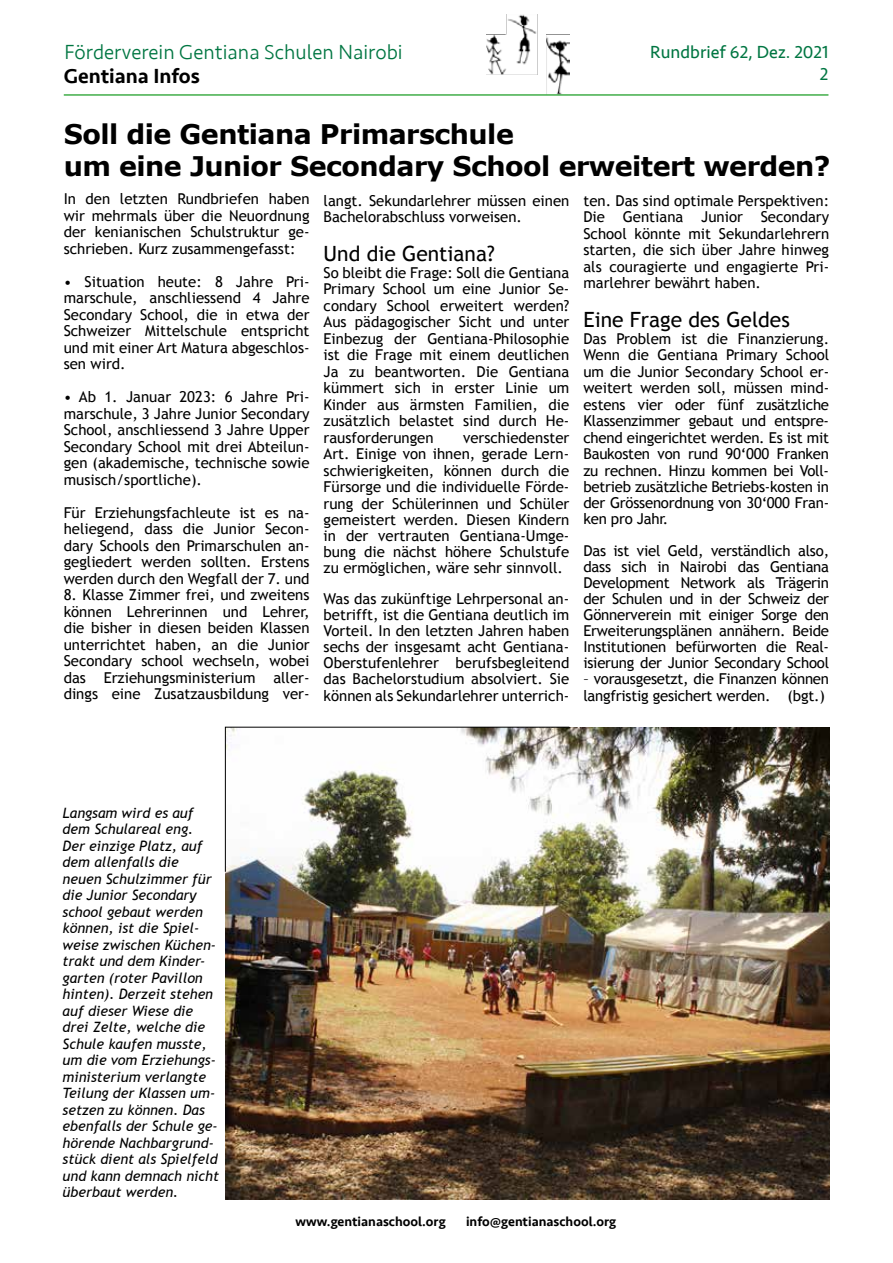
<style>
.page{position:relative;width:893px;height:1263px;background:#fff}
.page>*{position:absolute;margin:0;border:0;box-sizing:border-box;transform-origin:0 0}
.t1{font:700 27px/32.4px "Verdana";letter-spacing:-.02em;color:#000}
.t2{font:300 21px "Seravek";color:#007642}
.t3{font:21px "Trebuchet MS";color:#000}
.t4{font:500 21px "Seravek";color:#000}
.t5{font:18px "Seravek";color:#007642}
.t6{font:15px/16.5px "Trebuchet MS";color:#000;text-align:justify}
.t7{font:italic 14.25px/16.5px "Trebuchet MS";color:#000}
.t8{font:500 13.5px "Seravek";color:#000}
</style>
<div class="page">
<img style="left:486px;top:15px;width:83px;height:79px">
<hr style="left:64px;top:94px;width:764px;height:2px;background:#41ad49">
<img style="left:225px;top:727px;width:604px;height:472px">
<svg style="left:225px;top:726px;width:345px;height:146px"></svg>
<h2 class="t2" style="left:64px;top:40px;width:340px">Förderverein Gentiana Schulen Nairobi</h2>
<p class="t5" style="left:650px;top:38px;width:180px">Rundbrief 62, Dez. 2021</p>
<h2 class="t4" style="left:64px;top:63px;width:138px">Gentiana Infos</h2>
<p class="t5" style="left:820px;top:60px;width:10px">2</p>
<h1 class="t1" style="left:64px;top:117px;width:768px">Soll die Gentiana Primarschule<br>um eine Junior Secondary School erweitert werden?</h1>
<p class="t6" style="left:324px;top:192px;width:247px">langt. Sekundarlehrer müssen einen<br>Bachelorabschluss vorweisen.</p>
<h2 class="t3" style="left:324px;top:241px;width:173px">Und die Gentiana?</h2>
<p class="t6" style="left:324px;top:264px;width:247px">So bleibt die Frage: Soll die Gentiana Primary School um eine Junior Se&shy;condary School erweitert werden?<br>Aus pädagogischer Sicht und unter Einbezug der Gentiana-Philosophie ist die Frage mit einem deutlichen Ja zu beantworten. Die Gentiana kümmert sich in erster Linie um Kinder aus ärmsten Familien, die zusätzlich belastet sind durch He&shy;rausforderungen</p>
<p class="t6" style="left:64px;top:191px;width:247px">In den letzten Rundbriefen haben wir mehrmals über die Neuordnung der kenianischen Schulstruktur ge&shy;schrieben. Kurz zusammengefasst:</p>
<p class="t6" style="left:64px;top:274px;width:247px">• Situation heute: 8 Jahre Pri&shy;marschule, anschliessend 4 Jahre Secondary School, die in etwa der Schweizer Mittelschule entspricht und mit einer Art Matura abgeschlos&shy;sen wird.</p>
<p class="t6" style="left:64px;top:389px;width:247px">• Ab 1. Januar 2023: 6 Jahre Pri&shy;marschule, 3 Jahre Junior Secondary School, anschliessend 3 Jahre Upper Secondary School mit drei Abteilun&shy;gen (akademische, technische sowie musisch/sportliche).</p>
<p class="t6" style="left:64px;top:505px;width:247px">Für Erziehungsfachleute ist es na&shy;heliegend, dass die Junior Secon&shy;dary Schools den Primarschulen an&shy;gegliedert werden sollten. Erstens werden durch den Wegfall der 7. und</p>
<p class="t6" style="left:64px;top:587px;width:247px">8. Klasse Zimmer frei, und zweitens können Lehrerinnen und Lehrer, die bisher in diesen beiden Klassen unterrichtet haben, an die Junior Secondary school wechseln, wobei das Erziehungsministerium aller&shy;dings eine Zusatzausbildung ver-</p>
<p class="t6" style="left:583px;top:193px;width:247px">ten. Das sind optimale Perspektiven:<br>Die Gentiana Junior Secondary School könnte mit Sekundarlehrern starten, die sich über Jahre hinweg als couragierte und engagierte Pri&shy;marlehrer bewährt haben.</p>
<h2 class="t3" style="left:583px;top:308px;width:208px">Eine Frage des Geldes</h2>
<p class="t6" style="left:583px;top:331px;width:247px">Das Problem ist die Finanzierung.<br>Wenn die Gentiana Primary School um die Junior Secondary School er&shy;weitert werden soll, müssen mind&shy;estens vier oder fünf zusätzliche Klassenzimmer gebaut und entspre&shy;chend eingerichtet werden. Es ist mit Baukosten von rund 90‘000 Franken zu rechnen. Hinzu kommen bei Voll&shy;betrieb zusätzliche Betriebs-kosten in der Grössenordnung von 30‘000 Fran&shy;ken pro Jahr.</p>
<p class="t6" style="left:583px;top:543px;width:247px;line-height:16px">Das ist viel Geld, verständlich also, dass sich in Nairobi das Gentiana Development Network als Trägerin der Schulen und in der Schweiz der Gönnerverein mit einiger Sorge den Erweiterungsplänen annähern. Beide Institutionen befürworten die Real&shy;isierung der Junior Secondary School</p>
<p class="t6" style="left:583px;top:671px;width:247px">– vorausgesetzt, die Finanzen können langfristig gesichert werden. (bgt.)</p>
<p class="t6" style="left:324px;top:429px;width:247px;text-indent:139px">verschiedenster Art. Einige von ihnen, gerade Lern&shy;schwierigkeiten, können durch die Fürsorge und die individuelle Förde&shy;rung der Schülerinnen und Schüler gemeistert werden. Diesen Kindern in der vertrauten Gentiana-Umge&shy;bung die nächst höhere Schulstufe zu ermöglichen, wäre sehr sinnvoll.</p>
<p class="t6" style="left:324px;top:591px;width:247px;line-height:16px">Was das zukünftige Lehrpersonal an&shy;betrifft, ist die Gentiana deutlich im Vorteil. In den letzten Jahren haben sechs der insgesamt acht Gentiana-Oberstufenlehrer berufsbegleitend das Bachelorstudium absolviert. Sie können als Sekundarlehrer unterrich-</p>
<p class="t7" style="left:63px;top:805px;width:158px">Langsam wird es auf dem Schulareal eng.<br>Der einzige Platz, auf dem allenfalls die neuen Schulzimmer für die Junior Secondary school gebaut werden können, ist die Spiel&shy;weise zwischen Küchen&shy;trakt und dem Kinder&shy;garten (roter Pavillon hinten). Derzeit stehen auf dieser Wiese die drei Zelte, welche die<br>Schule kaufen musste, um die vom Erziehungs&shy;ministerium verlangte<br>Teilung der Klassen um&shy;setzen zu können. Das ebenfalls der Schule ge&shy;hörende Nachbargrund&shy;stück dient als Spielfeld und kann demnach nicht überbaut werden.</p>
<p class="t8" style="left:295px;top:1213px;width:152px">www.gentianaschool.org</p>
<p class="t8" style="left:466px;top:1213px;width:152px">info@gentianaschool.org</p>
</div>
